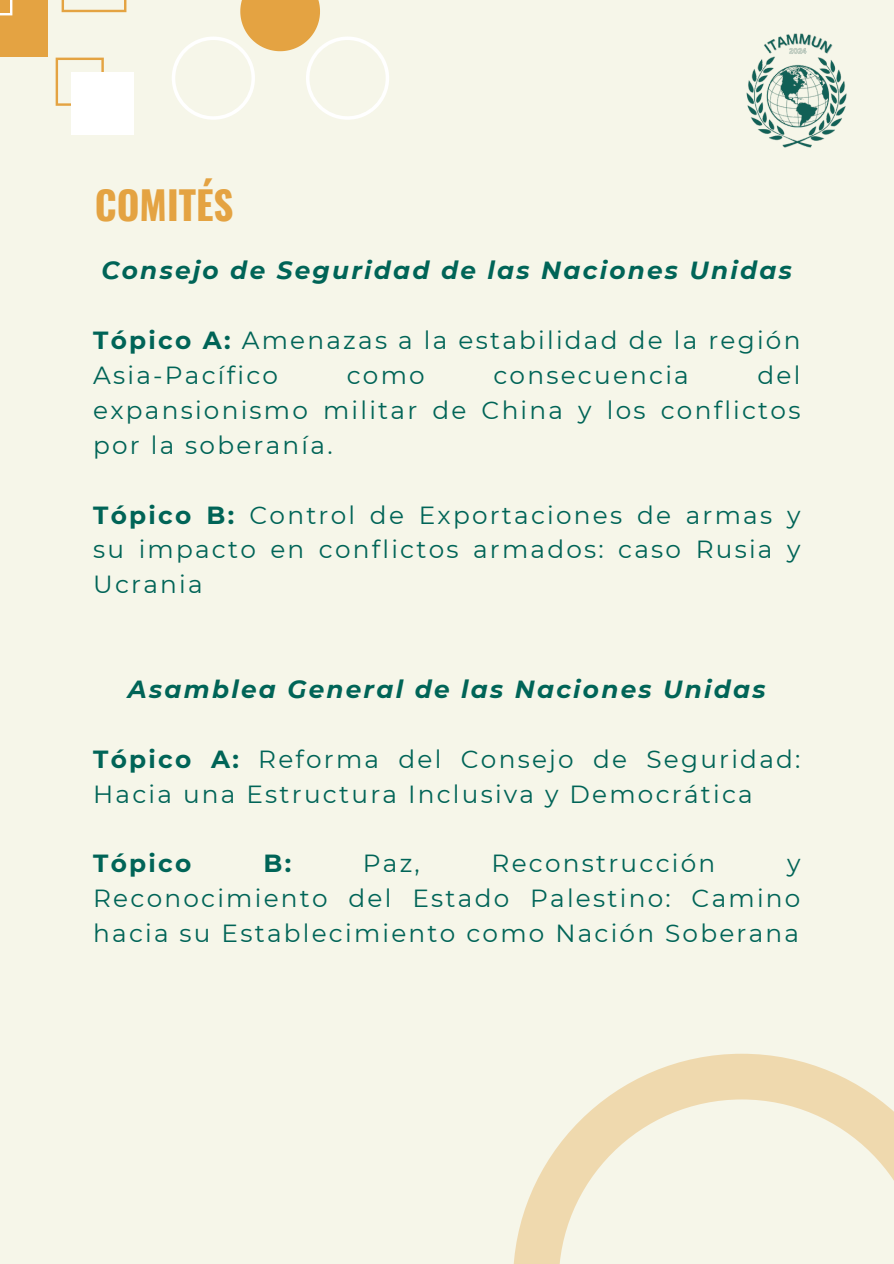
<style>
.page{position:relative;width:894px;height:1264px;background:#fff}
.page>*{position:absolute;margin:0;border:0;box-sizing:border-box;transform-origin:0 0}
.t1{font:700 39px "Oswald";color:#e4a342}
.t2{font:24.75px/34.8px "Montserrat";letter-spacing:.09em;color:#006457;text-align:justify}
.t3{font:italic 700 24.75px "Montserrat";letter-spacing:.09em;color:#006457}
.t4{font:700 24.75px "Montserrat";letter-spacing:.09em;color:#006457}
.s1{font-weight:700}
</style>
<div class="page">
<div style="left:0;top:0;width:893px;height:1263px;background:#f6f6e9"></div>
<svg style="left:514px;top:1053px;width:379px;height:210px"></svg>
<svg style="left:172px;top:0;width:217px;height:120px"></svg>
<div style="left:0;top:0;width:48px;height:57px;background:#e4a342"></div>
<svg style="left:62px;top:0;width:64px;height:12px"></svg>
<svg style="left:56px;top:58px;width:48px;height:48px"></svg>
<svg style="left:0;top:0;width:12px;height:15px"></svg>
<div style="left:71px;top:72px;width:63px;height:62px;background:#fff"></div>
<img style="left:746px;top:33px;width:101px;height:115px">
<p class="t1" style="left:95px;top:174px;width:140px">COMITÉS</p>
<p class="t3" style="left:101px;top:255px;width:692px">Consejo de Seguridad de las Naciones Unidas</p>
<p class="t2" style="left:93px;top:323px;width:708px"><span class="s1">Tópico A:</span> Amenazas a la estabilidad de la región<br>Asia-Pacífico</p>
<p class="t2" style="left:93px;top:357px;width:708px;text-indent:664px">del expansionismo militar de China y los conflictos por la soberanía.</p>
<p class="t2" style="left:347px;top:357px;width:79px">como</p>
<p class="t2" style="left:493px;top:357px;width:197px">consecuencia</p>
<p class="t2" style="left:93px;top:497px;width:708px"><span class="s1">Tópico B:</span> Control de Exportaciones de armas y su impacto en conflictos armados: caso Rusia y Ucrania</p>
<h1 class="t3" style="left:128px;top:674px;width:639px">Asamblea General de las Naciones Unidas</h1>
<h2 class="t2" style="left:93px;top:741px;width:708px"><span class="s1">Tópico A:</span> Reforma del Consejo de Seguridad:<br>Hacia una Estructura Inclusiva y Democrática</h2>
<p class="t4" style="left:93px;top:848px;width:100px">Tópico</p>
<p class="t4" style="left:263px;top:848px;width:29px">B:</p>
<p class="t2" style="left:363px;top:846px;width:58px">Paz,</p>
<p class="t2" style="left:491px;top:846px;width:225px">Reconstrucción</p>
<p class="t2" style="left:93px;top:846px;width:708px;text-indent:693px">y Reconocimiento del Estado Palestino: Camino hacia su Establecimiento como Nación Soberana</p>
</div>
